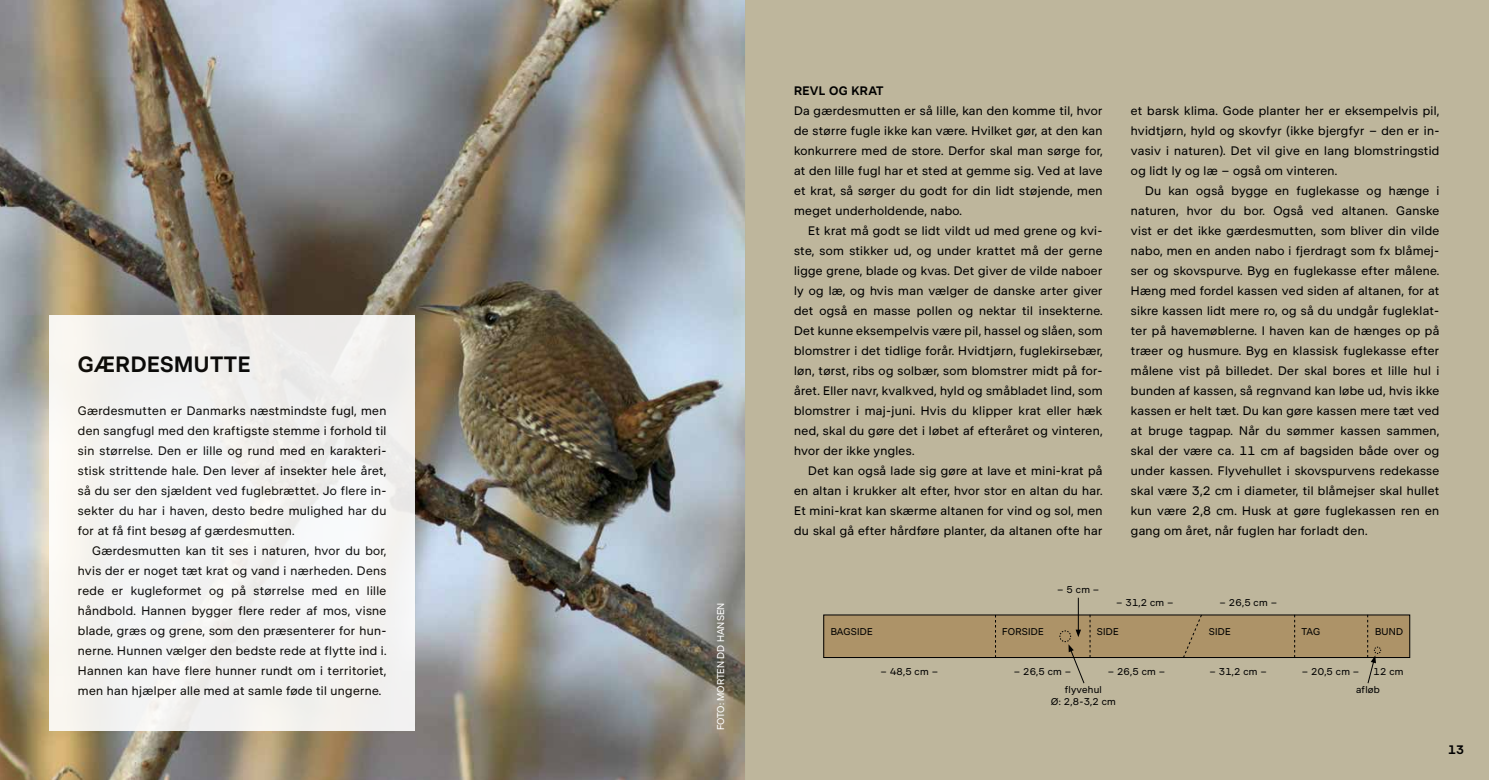
<style>
.page{position:relative;width:1489px;height:780px;background:#fff}
.page>*{position:absolute;margin:0;border:0;box-sizing:border-box;transform-origin:0 0}
.t1{font:600 22.5px "DR Publik";letter-spacing:.025em;color:#000}
.t2{font:12.5px/20px "DR Publik";letter-spacing:.025em;color:#000;text-align:justify}
.t3{font:600 12.5px "DR Publik";letter-spacing:.025em;color:#000}
.t4{font:10px/12px "DR Publik";letter-spacing:.025em;color:#000;text-align:center}
.t5{font:10px "DR Publik";color:#fff}
</style>
<div class="page">
<div style="left:744px;top:0;width:744px;height:780px;background:#beb69c"></div>
<img style="left:0;top:0;width:744px;height:780px">
<div style="left:50px;top:315px;width:365px;height:415px;background:#f3f2f0"></div>
<div style="left:823px;top:615px;width:586px;height:42px;background:#ad9368"></div>
<svg style="left:995px;top:615px;width:1px;height:42px"></svg>
<svg style="left:1294px;top:614px;width:1px;height:43px"></svg>
<svg style="left:1182px;top:614px;width:20px;height:44px"></svg>
<svg style="left:1367px;top:614px;width:14px;height:69px"></svg>
<hr style="left:1078px;top:597px;width:1px;height:34px;background:#000">
<svg style="left:1059px;top:614px;width:31px;height:69px"></svg>
<h1 class="t1" style="left:78px;top:351px;width:174px">GÆRDESMUTTE</h1>
<p class="t2" style="left:78px;top:400px;width:310px">Gærdesmutten er Danmarks næstmindste fugl, men den sangfugl med den kraftigste stemme i forhold til sin størrelse. Den er lille og rund med en karakteri&shy;stisk strittende hale. Den lever af insekter hele året, så du ser den sjældent ved fuglebrættet. Jo flere in&shy;sekter du har i haven, desto bedre mulighed har du for at få fint besøg af gærdesmutten.</p>
<p class="t2" style="left:78px;top:540px;width:310px;text-indent:14px">Gærdesmutten kan tit ses i naturen, hvor du bor, hvis der er noget tæt krat og vand i nærheden. Dens rede er kugleformet og på størrelse med en lille håndbold. Hannen bygger flere reder af mos, visne blade, græs og grene, som den præsenterer for hun&shy;nerne. Hunnen vælger den bedste rede at flytte ind i.<br>Hannen kan have flere hunner rundt om i territoriet, men han hjælper alle med at samle føde til ungerne.</p>
<p class="t5" style="left:714px;top:730px;width:129px;rotate:-90deg">FOTO: MORTEN DD HANSEN</p>
<p class="t3" style="left:794px;top:83px;width:91px">REVL OG KRAT</p>
<p class="t2" style="left:794px;top:100px;width:310px">Da gærdesmutten er så lille, kan den komme til, hvor de større fugle ikke kan være. Hvilket gør, at den kan konkurrere med de store. Derfor skal man sørge for, at den lille fugl har et sted at gemme sig. Ved at lave et krat, så sørger du godt for din lidt støjende, men meget underholdende, nabo.</p>
<p class="t2" style="left:794px;top:220px;width:310px;text-indent:14px">Et krat må godt se lidt vildt ud med grene og kvi&shy;ste, som stikker ud, og under krattet må der gerne ligge grene, blade og kvas. Det giver de vilde naboer ly og læ, og hvis man vælger de danske arter giver det også en masse pollen og nektar til insekterne.<br>Det kunne eksempelvis være pil, hassel og slåen, som blomstrer i det tidlige forår. Hvidtjørn, fuglekirsebær, løn, tørst, ribs og solbær, som blomstrer midt på for&shy;året. Eller navr, kvalkved, hyld og småbladet lind, som blomstrer i maj-juni. Hvis du klipper krat eller hæk ned, skal du gøre det i løbet af efteråret og vinteren, hvor der ikke yngles.</p>
<p class="t2" style="left:794px;top:460px;width:310px;text-indent:14px">Det kan også lade sig gøre at lave et mini-krat på en altan i krukker alt efter, hvor stor en altan du har.<br>Et mini-krat kan skærme altanen for vind og sol, men du skal gå efter hårdføre planter, da altanen ofte har</p>
<p class="t2" style="left:1130px;top:100px;width:310px">et barsk klima. Gode planter her er eksempelvis pil, hvidtjørn, hyld og skovfyr (ikke bjergfyr – den er in&shy;vasiv i naturen). Det vil give en lang blomstringstid og lidt ly og læ – også om vinteren.</p>
<p class="t2" style="left:1130px;top:180px;width:310px;text-indent:14px">Du kan også bygge en fuglekasse og hænge i naturen, hvor du bor. Også ved altanen. Ganske vist er det ikke gærdesmutten, som bliver din vilde nabo, men en anden nabo i fjerdragt som fx blåmej&shy;ser og skovspurve. Byg en fuglekasse efter målene.<br>Hæng med fordel kassen ved siden af altanen, for at sikre kassen lidt mere ro, og så du undgår fugleklat&shy;ter på havemøblerne. I haven kan de hænges op på træer og husmure. Byg en klassisk fuglekasse efter målene vist på billedet. Der skal bores et lille hul i bunden af kassen, så regnvand kan løbe ud, hvis ikke kassen er helt tæt. Du kan gøre kassen mere tæt ved at bruge tagpap. Når du sømmer kassen sammen, skal der være ca. 11 cm af bagsiden både over og under kassen. Flyvehullet i skovspurvens redekasse skal være 3,2 cm i diameter, til blåmejser skal hullet kun være 2,8 cm. Husk at gøre fuglekassen ren en gang om året, når fuglen har forladt den.</p>
<p class="t4" style="left:1057px;top:583px;width:44px">– 5 cm –</p>
<p class="t4" style="left:1115px;top:596px;width:59px">– 31,2 cm –</p>
<p class="t4" style="left:1219px;top:596px;width:59px">– 26,5 cm –</p>
<p class="t4" style="left:830px;top:625px;width:43px">BAGSIDE</p>
<p class="t4" style="left:1002px;top:625px;width:43px">FORSIDE</p>
<p class="t4" style="left:1096px;top:625px;width:23px">SIDE</p>
<p class="t4" style="left:1208px;top:625px;width:23px">SIDE</p>
<p class="t4" style="left:1301px;top:625px;width:20px">TAG</p>
<p class="t4" style="left:1374px;top:625px;width:29px">BUND</p>
<p class="t4" style="left:880px;top:665px;width:59px">– 48,5 cm –</p>
<p class="t4" style="left:1013px;top:665px;width:59px">– 26,5 cm –</p>
<p class="t4" style="left:1107px;top:665px;width:59px">– 26,5 cm –</p>
<p class="t4" style="left:1209px;top:665px;width:59px">– 31,2 cm –</p>
<p class="t4" style="left:1301px;top:665px;width:59px">– 20,5 cm –</p>
<p class="t4" style="left:1373px;top:665px;width:31px">12 cm</p>
<p class="t4" style="left:1050px;top:683px;width:66px">flyvehul<br>Ø: 2,8-3,2 cm</p>
<p class="t4" style="left:1355px;top:683px;width:25px">afløb</p>
<p class="t3" style="left:1447px;top:741px;width:18px">13</p>
</div>
